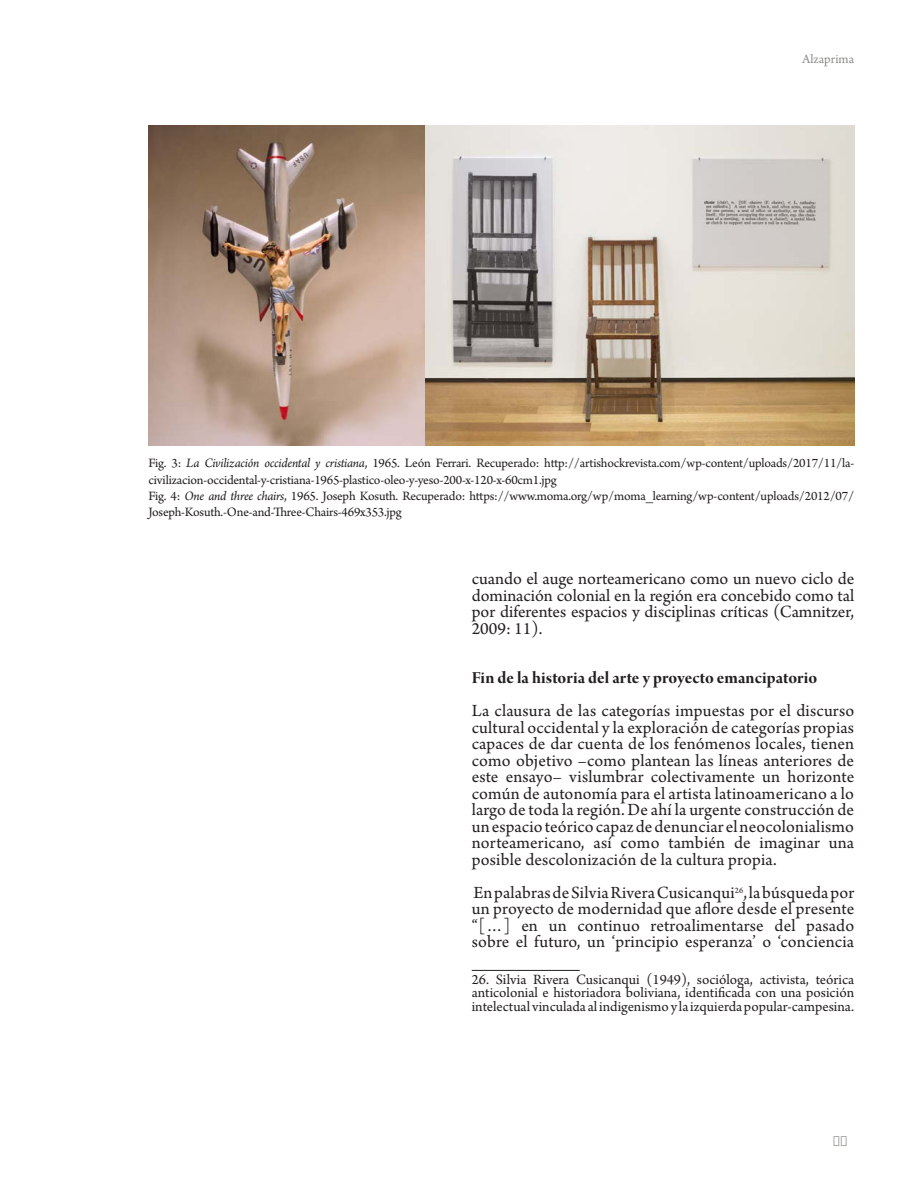
<style>
.page{position:relative;width:918px;height:1188px;background:#fff}
.page>*{position:absolute;margin:0;border:0;box-sizing:border-box;transform-origin:0 0}
.t1{font:18px/16.5px "Arno Pro";letter-spacing:.005em;color:#231f20;text-align:justify}
.t2{font:18px "Arno Pro Bold Display";letter-spacing:.005em;color:#231f20}
.t3{font:15px/13.5px "Arno Pro";color:#231f20;text-align:justify}
.t4{font:13.5px/16.2px "Arno Pro";letter-spacing:-.015em;color:#231f20}
.t5{font:13.5px "Arno Pro";color:#8b8e87}
.t6{font:13.5px "Droid Sans";color:#8b8e87}
.s1{font-style:italic}
</style>
<div class="page">
<hr style="left:472px;top:970px;width:108px;height:1px;background:#231f20">
<img style="left:149px;top:126px;width:705px;height:320px">
<p class="t5" style="left:802px;top:51px;width:54px">Alzaprima</p>
<p class="t4" style="left:148px;top:456px;width:707px">Fig. 3: <span class="s1">La Civilización occidental y cristiana</span>, 1965. León Ferrari. Recuperado: http://artishockrevista.com/wp-content/uploads/2017/11/la&shy;civilizacion-occidental-y-cristiana-1965-plastico-oleo-y-yeso-200-x-120-x-60cm1.jpg<br>Fig. 4: <span class="s1">One and three chairs</span>, 1965. Joseph Kosuth. Recuperado: https://www.moma.org/wp/moma_learning/wp-content/uploads/2012/07/ Joseph-Kosuth.-One-and-Three-Chairs-469x353.jpg</p>
<p class="t1" style="left:472px;top:572px;width:384px">cuando el auge norteamericano como un nuevo ciclo de dominación colonial en la región era concebido como tal por diferentes espacios y disciplinas críticas (Camnitzer, 2009: 11).</p>
<p class="t2" style="left:472px;top:668px;width:347px">Fin de la historia del arte y proyecto emancipatorio</p>
<p class="t1" style="left:472px;top:704px;width:384px">La clausura de las categorías impuestas por el discurso cultural occidental y la exploración de categorías propias capaces de dar cuenta de los fenómenos locales, tienen como objetivo –como plantean las líneas anteriores de este ensayo– vislumbrar colectivamente un horizonte común de autonomía para el artista latinoamericano a lo largo de toda la región. De ahí la urgente construcción de un espacio teórico capaz de denunciar el neocolonialismo norteamericano, así como también de imaginar una posible descolonización de la cultura propia.</p>
<p class="t1" style="left:472px;top:885px;width:384px">En palabras de Silvia Rivera Cusicanqui<sup>26</sup>, la búsqueda por un proyecto de modernidad que aflore desde el presente “[…] en un continuo retroalimentarse del pasado sobre el futuro, un ‘principio esperanza’ o ‘conciencia</p>
<p class="t3" style="left:472px;top:973px;width:384px">26. Silvia Rivera Cusicanqui (1949), socióloga, activista, teórica anticolonial e historiadora boliviana, identificada con una posición intelectual vinculada al indigenismo y la izquierda popular-campesina.</p>
<p class="t6" style="left:833px;top:1134px;width:8px">-</p>
</div>
